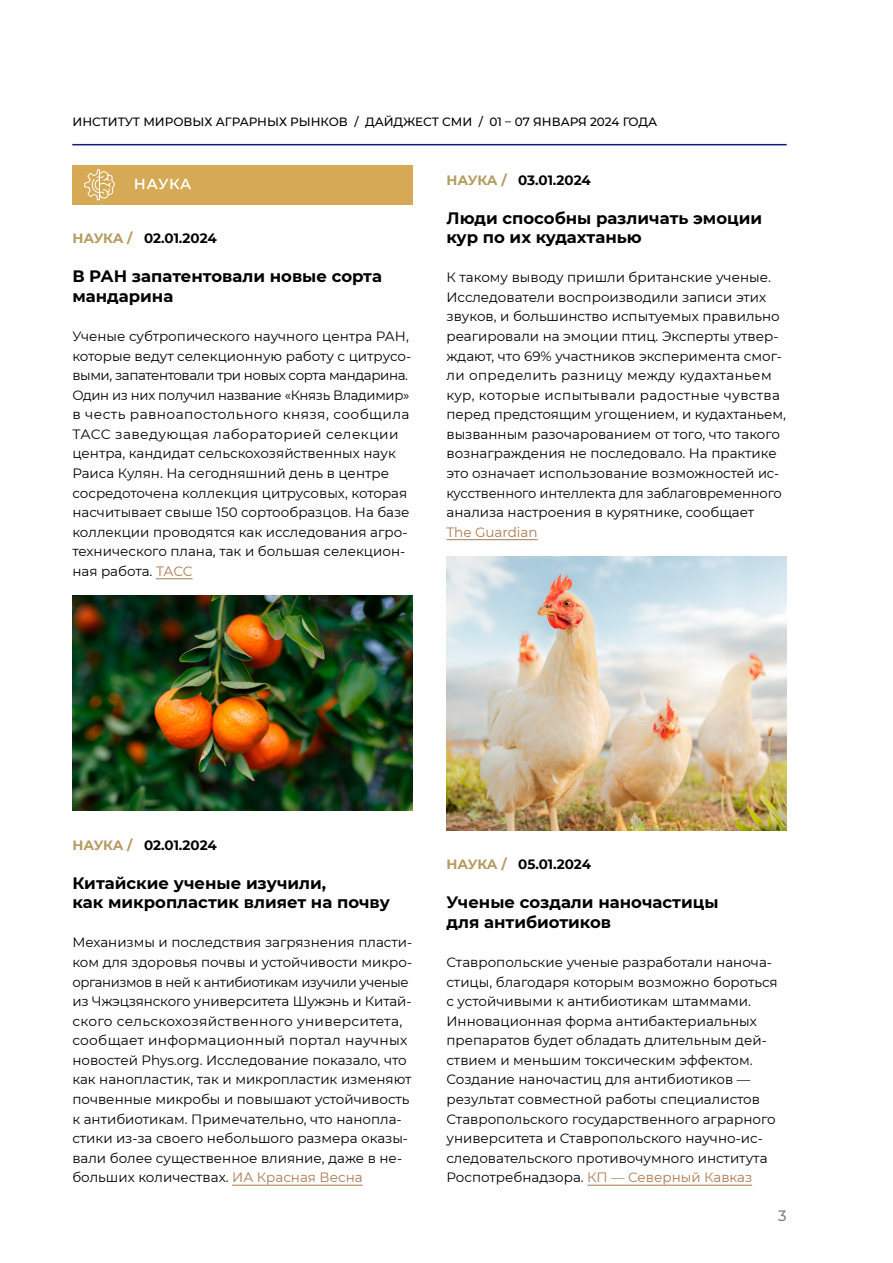
<style>
.page{position:relative;width:893px;height:1263px;background:#fff}
.page>*{position:absolute;margin:0;border:0;box-sizing:border-box;transform-origin:0 0}
.t1{font:700 16.5px/19.5px "Montserrat";color:#000}
.t2{font:500 15px "Montserrat";color:#817f7d}
.t3{font:13.5px/19.5px "Montserrat";color:#000}
.t4{font:700 13.5px "Montserrat";letter-spacing:-.005em;color:#000}
.t5{font:13.5px "Montserrat";color:#ae7950}
.t6{font:500 12px "Montserrat";color:#000}
.s1{color:#b49b60}
.s2{color:#ae7950}
</style>
<div class="page">
<hr style="left:72px;top:144px;width:715px;height:1px;background:#131a7d">
<hr style="left:156px;top:578px;width:37px;height:1px;background:#ae7950">
<hr style="left:232px;top:1185px;width:131px;height:1px;background:#ae7950">
<hr style="left:446px;top:539px;width:92px;height:1px;background:#ae7950">
<hr style="left:587px;top:1185px;width:165px;height:1px;background:#ae7950">
<div style="left:72px;top:165px;width:340px;height:40px;background:#d6aa55"></div>
<svg style="left:135px;top:179px;width:56px;height:10px"></svg>
<svg style="left:84px;top:169px;width:31px;height:32px"></svg>
<img style="left:72px;top:595px;width:340px;height:215px">
<img style="left:446px;top:556px;width:340px;height:274px">
<p class="t6" style="left:72px;top:113px;width:586px">ИНСТИТУТ МИРОВЫХ АГРАРНЫХ РЫНКОВ / ДАЙДЖЕСТ СМИ / 01 – 07 ЯНВАРЯ 2024 ГОДА</p>
<p class="t4" style="left:72px;top:229px;width:146px"><span class="s1">НАУКА /</span> 02.01.2024</p>
<p class="t1" style="left:72px;top:266px;width:311px">В РАН запатентовали новые сорта мандарина</p>
<p class="t3" style="left:72px;top:326px;width:341px">Ученые субтропического научного центра РАН, которые ведут селекционную работу с цитрусо&shy;выми, запатентовали три новых сорта мандарина.<br>Один из них получил название «Князь Владимир» в честь равноапостольного князя, сообщила ТАСС заведующая лабораторией селекции центра, кандидат сельскохозяйственных наук Раиса Кулян. На сегодняшний день в центре сосредоточена коллекция цитрусовых, которая насчитывает свыше 150 сортообразцов. На базе коллекции проводятся как исследования агро&shy;технического плана, так и большая селекцион&shy;ная работа. <span class="s2">ТАСС</span></p>
<p class="t4" style="left:446px;top:170px;width:146px"><span class="s1">НАУКА /</span> 03.01.2024</p>
<p class="t1" style="left:446px;top:207px;width:317px">Люди способны различать эмоции кур по их кудахтанью</p>
<p class="t3" style="left:446px;top:267px;width:341px">К такому выводу пришли британские ученые.<br>Исследователи воспроизводили записи этих звуков, и большинство испытуемых правильно реагировали на эмоции птиц. Эксперты утвер&shy;ждают, что 69% участников эксперимента смог&shy;ли определить разницу между кудахтаньем кур, которые испытывали радостные чувства перед предстоящим угощением, и кудахтаньем, вызванным разочарованием от того, что такого вознаграждения не последовало. На практике это означает использование возможностей ис&shy;кусственного интеллекта для заблаговременного анализа настроения в курятнике, сообщает</p>
<p class="t5" style="left:446px;top:523px;width:93px">The Guardian</p>
<p class="t4" style="left:72px;top:835px;width:146px"><span class="s1">НАУКА /</span> 02.01.2024</p>
<p class="t1" style="left:72px;top:872px;width:319px">Китайские ученые изучили,<br>как микропластик влияет на почву</p>
<p class="t3" style="left:72px;top:932px;width:341px">Механизмы и последствия загрязнения пласти&shy;ком для здоровья почвы и устойчивости микро&shy;организмов в ней к антибиотикам изучили ученые из Чжэцзянского университета Шужэнь и Китай&shy;ского сельскохозяйственного университета, сообщает информационный портал научных новостей Phys.org. Исследование показало, что как нанопластик, так и микропластик изменяют почвенные микробы и повышают устойчивость к антибиотикам. Примечательно, что нанопла&shy;стики из-за своего небольшого размера оказы&shy;вали более существенное влияние, даже в не&shy;больших количествах. <span class="s2">ИА Красная Весна</span></p>
<p class="t4" style="left:446px;top:855px;width:146px"><span class="s1">НАУКА /</span> 05.01.2024</p>
<p class="t1" style="left:446px;top:892px;width:273px">Ученые создали наночастицы для антибиотиков</p>
<p class="t3" style="left:446px;top:952px;width:333px">Ставропольские ученые разработали наноча&shy;стицы, благодаря которым возможно бороться с устойчивыми к антибиотикам штаммами.<br>Инновационная форма антибактериальных препаратов будет обладать длительным дей&shy;ствием и меньшим токсическим эффектом.<br>Создание наночастиц для антибиотиков — результат совместной работы специалистов Ставропольского государственного аграрного университета и Ставропольского научно-ис&shy;следовательского противочумного института Роспотребнадзора. <span class="s2">КП — Северный Кавказ</span></p>
<p class="t2" style="left:778px;top:1205px;width:10px">3</p>
</div>
